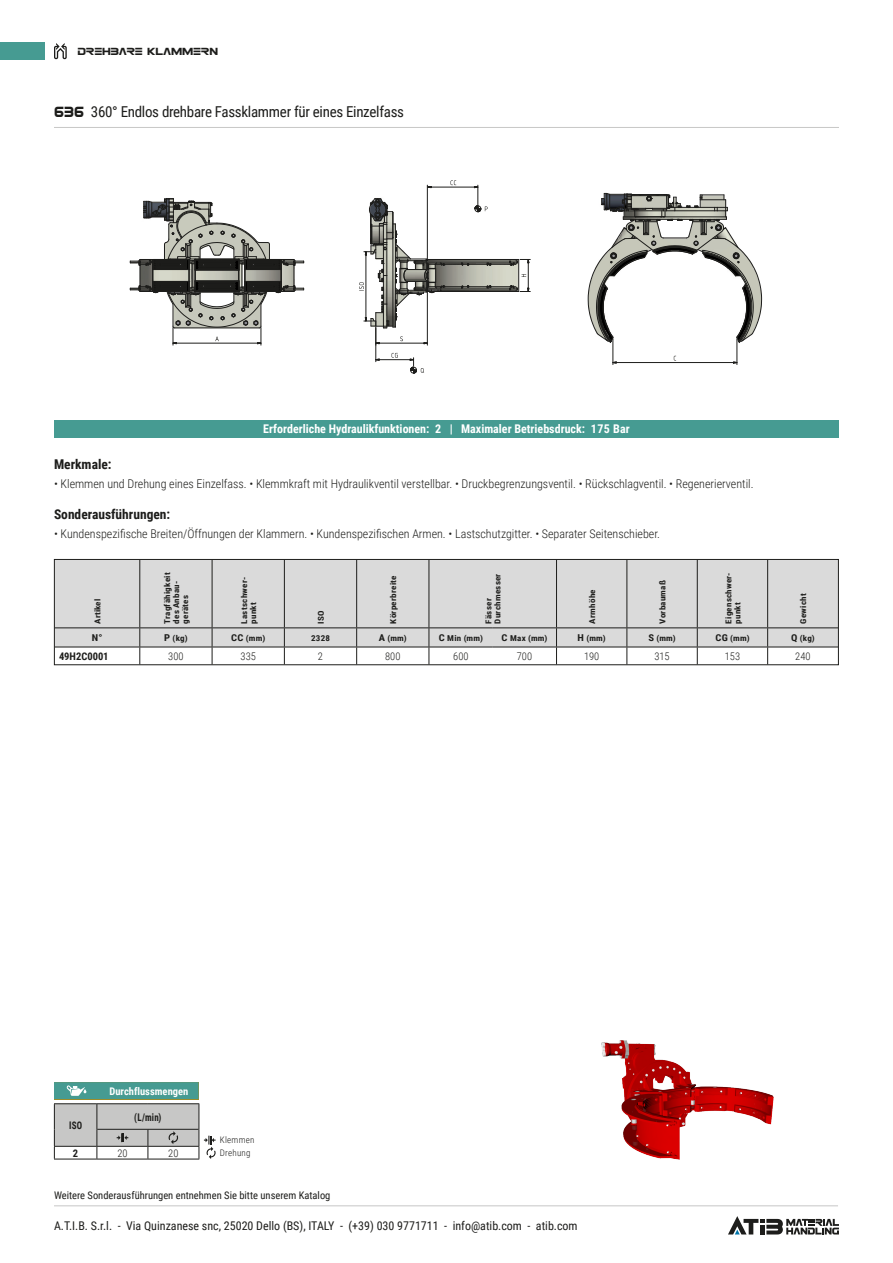
<style>
.page{position:relative;width:893px;height:1263px;background:#fff}
.page>*{position:absolute;margin:0;border:0;box-sizing:border-box;transform-origin:0 0}
.t1{font:15px "Roboto Condensed";letter-spacing:-.02em;color:#1d1d1b}
.t2{font:700 13.5px "Roboto Condensed";color:#1d1d1b}
.t3{font:300 12px "Roboto Condensed";color:#1d1d1b}
.t4{font:12px "Roboto Condensed";color:#1d1d1b}
.t5{font:700 12px "Roboto Condensed";color:#fff}
.t6{font:10.5px "Roboto Condensed";color:#1d1d1b}
.t7{font:300 10.5px "Roboto Condensed";color:#1d1d1b}
.t8{font:700 10.5px "Roboto Condensed";color:#fff}
.t9{font:10.5px "Eurofighter";letter-spacing:-.02em;color:#1d1d1b}
.t10{font:700 10.5px "Roboto Condensed";color:#1d1d1b}
.t11{font:700 10.5px "Roboto Condensed";color:#1d1d1b;scale:.85 1}
.t12{font:700 9.45px "Roboto Condensed";color:#1d1d1b;scale:1.11 1}
.t13{font:300 9px "Roboto Condensed";letter-spacing:.025em;color:#1d1d1b}
.t14{font:700 8.1px/9px "Roboto Condensed";letter-spacing:.025em;color:#1d1d1b;scale:1.11 1}
.t15{font:700 8.1px "Roboto Condensed";color:#1d1d1b;scale:1.11 1}
.s1{font-family:"Eurofighter Condensed"}
.s2{font-size:9.45px}
</style>
<div class="page">
<div style="left:54px;top:420px;width:785px;height:18px;background:#469b92"></div>
<hr style="left:54px;top:127px;width:785px;height:1px;background:#c7c7c6">
<svg style="left:129px;top:198px;width:176px;height:148px"></svg>
<svg style="left:587px;top:192px;width:176px;height:173px"></svg>
<svg style="left:359px;top:180px;width:172px;height:194px"></svg>
<img style="left:601px;top:1040px;width:172px;height:119px">
<div style="left:0;top:43px;width:45px;height:17px;background:#469b92"></div>
<div style="left:56px;top:561px;width:781px;height:66px;background:#dadada"></div>
<hr style="left:140px;top:560px;width:1px;height:67px;background:#1d1d1b">
<hr style="left:212px;top:560px;width:1px;height:67px;background:#1d1d1b">
<hr style="left:284px;top:560px;width:1px;height:67px;background:#1d1d1b">
<hr style="left:356px;top:560px;width:1px;height:67px;background:#1d1d1b">
<hr style="left:429px;top:560px;width:1px;height:67px;background:#1d1d1b">
<hr style="left:556px;top:560px;width:1px;height:67px;background:#1d1d1b">
<hr style="left:627px;top:560px;width:1px;height:67px;background:#1d1d1b">
<hr style="left:697px;top:560px;width:1px;height:67px;background:#1d1d1b">
<hr style="left:767px;top:560px;width:1px;height:67px;background:#1d1d1b">
<svg style="left:56px;top:628px;width:781px;height:35px"></svg>
<hr style="left:55px;top:627px;width:85px;height:1px;background:#1d1d1b">
<hr style="left:140px;top:627px;width:72px;height:1px;background:#1d1d1b">
<hr style="left:212px;top:627px;width:72px;height:1px;background:#1d1d1b">
<hr style="left:284px;top:627px;width:73px;height:1px;background:#1d1d1b">
<hr style="left:357px;top:627px;width:72px;height:1px;background:#1d1d1b">
<hr style="left:429px;top:627px;width:64px;height:1px;background:#1d1d1b">
<hr style="left:493px;top:627px;width:63px;height:1px;background:#1d1d1b">
<hr style="left:556px;top:627px;width:71px;height:1px;background:#1d1d1b">
<hr style="left:627px;top:627px;width:70px;height:1px;background:#1d1d1b">
<hr style="left:697px;top:627px;width:71px;height:1px;background:#1d1d1b">
<hr style="left:768px;top:627px;width:70px;height:1px;background:#1d1d1b">
<hr style="left:55px;top:647px;width:85px;height:1px;background:#1d1d1b">
<hr style="left:140px;top:647px;width:72px;height:1px;background:#1d1d1b">
<hr style="left:212px;top:647px;width:72px;height:1px;background:#1d1d1b">
<hr style="left:284px;top:647px;width:73px;height:1px;background:#1d1d1b">
<hr style="left:357px;top:647px;width:72px;height:1px;background:#1d1d1b">
<hr style="left:429px;top:647px;width:64px;height:1px;background:#1d1d1b">
<hr style="left:493px;top:647px;width:63px;height:1px;background:#1d1d1b">
<hr style="left:556px;top:647px;width:71px;height:1px;background:#1d1d1b">
<hr style="left:627px;top:647px;width:70px;height:1px;background:#1d1d1b">
<hr style="left:697px;top:647px;width:71px;height:1px;background:#1d1d1b">
<hr style="left:768px;top:647px;width:70px;height:1px;background:#1d1d1b">
<div style="left:54px;top:559px;width:785px;height:106px;border:1px solid #1d1d1b"></div>
<hr style="left:54px;top:1205px;width:784px;height:1px;background:#c7c7c6">
<svg style="left:728px;top:1216px;width:111px;height:18px"></svg>
<hr style="left:54px;top:1159px;width:43px;height:1px;background:#1d1d1b">
<hr style="left:97px;top:1159px;width:51px;height:1px;background:#1d1d1b">
<hr style="left:148px;top:1159px;width:51px;height:1px;background:#1d1d1b">
<svg style="left:54px;top:1082px;width:162px;height:77px"></svg>
<svg style="left:54px;top:43px;width:13px;height:16px"></svg>
<p class="t9" style="left:77px;top:46px;width:142px">DREHBARE KLAMMERN</p>
<p class="t1" style="left:54px;top:101px;width:352px"><span class="s1">636</span> 360° Endlos drehbare Fassklammer für eines Einzelfass</p>
<p class="t5" style="left:263px;top:421px;width:368px">Erforderliche Hydraulikfunktionen: 2 | Maximaler Betriebsdruck: 175 Bar</p>
<p class="t2" style="left:54px;top:455px;width:59px">Merkmale:</p>
<p class="t3" style="left:54px;top:475px;width:701px">• Klemmen und Drehung eines Einzelfass. • Klemmkraft mit Hydraulikventil verstellbar. • Druckbegrenzungsventil. • Rückschlagventil. • Regenerierventil.</p>
<p class="t2" style="left:54px;top:505px;width:118px">Sonderausführungen:</p>
<p class="t3" style="left:54px;top:525px;width:608px">• Kundenspezifische Breiten/Öffnungen der Klammern. • Kundenspezifischen Armen. • Lastschutzgitter. • Separater Seitenschieber.</p>
<p class="t15" style="left:92px;top:624px;width:23px;rotate:-90deg">Artikel</p>
<p class="t14" style="left:163px;top:624px;width:47px;rotate:-90deg">Tragfähigkeit</p>
<p class="t14" style="left:172px;top:624px;width:40px;rotate:-90deg">des Anbau&shy;gerätes</p>
<p class="t14" style="left:239px;top:624px;width:44px;rotate:-90deg">Lastschwer&shy;punkt</p>
<p class="t14" style="left:316px;top:624px;width:13px;rotate:-90deg">ISO</p>
<p class="t14" style="left:388px;top:624px;width:45px;rotate:-90deg">Körperbreite</p>
<p class="t14" style="left:493px;top:624px;width:47px;rotate:-90deg">Durchmesser</p>
<p class="t14" style="left:484px;top:624px;width:24px;rotate:-90deg">Fässer</p>
<p class="t14" style="left:587px;top:624px;width:32px;rotate:-90deg">Armhöhe</p>
<p class="t14" style="left:658px;top:624px;width:41px;rotate:-90deg">Vorbaumaß</p>
<p class="t14" style="left:724px;top:624px;width:48px;rotate:-90deg">Eigenschwer&shy;punkt</p>
<p class="t14" style="left:799px;top:624px;width:29px;rotate:-90deg">Gewicht</p>
<p class="t12" style="left:92px;top:631px;width:11px">N°</p>
<p class="t14" style="left:164px;top:634px;width:23px"><span class="s2">P</span> (kg)</p>
<p class="t14" style="left:231px;top:634px;width:32px"><span class="s2">CC</span> (mm)</p>
<p class="t14" style="left:311px;top:633px;width:19px">2328</p>
<p class="t14" style="left:379px;top:634px;width:27px"><span class="s2">A</span> (mm)</p>
<p class="t14" style="left:439px;top:634px;width:41px"><span class="s2">C</span> Min (mm)</p>
<p class="t14" style="left:502px;top:634px;width:43px"><span class="s2">C</span> Max (mm)</p>
<p class="t14" style="left:578px;top:634px;width:27px"><span class="s2">H</span> (mm)</p>
<p class="t14" style="left:648px;top:634px;width:26px"><span class="s2">S</span> (mm)</p>
<p class="t14" style="left:715px;top:634px;width:32px"><span class="s2">CG</span> (mm)</p>
<p class="t14" style="left:791px;top:634px;width:23px"><span class="s2">Q</span> (kg)</p>
<p class="t10" style="left:59px;top:649px;width:51px">49H2C0001</p>
<p class="t7" style="left:168px;top:649px;width:17px">300</p>
<p class="t7" style="left:241px;top:649px;width:17px">335</p>
<p class="t7" style="left:318px;top:649px;width:7px">2</p>
<p class="t7" style="left:385px;top:649px;width:17px">800</p>
<p class="t7" style="left:453px;top:649px;width:17px">600</p>
<p class="t7" style="left:517px;top:649px;width:17px">700</p>
<p class="t7" style="left:584px;top:649px;width:17px">190</p>
<p class="t7" style="left:654px;top:649px;width:17px">315</p>
<p class="t7" style="left:725px;top:649px;width:17px">153</p>
<p class="t7" style="left:795px;top:649px;width:17px">240</p>
<p class="t11" style="left:69px;top:1118px;width:17px">ISO</p>
<p class="t8" style="left:109px;top:1083px;width:80px">Durchflussmengen</p>
<p class="t11" style="left:134px;top:1109px;width:34px">(L/min)</p>
<p class="t10" style="left:73px;top:1145px;width:7px">2</p>
<p class="t7" style="left:117px;top:1145px;width:12px">20</p>
<p class="t7" style="left:168px;top:1145px;width:12px">20</p>
<p class="t13" style="left:220px;top:1134px;width:36px">Klemmen</p>
<p class="t13" style="left:220px;top:1147px;width:32px">Drehung</p>
<p class="t6" style="left:54px;top:1188px;width:278px">Weitere Sonderausführungen entnehmen Sie bitte unserem Katalog</p>
<p class="t4" style="left:54px;top:1217px;width:525px">A.T.I.B. S.r.l. - Via Quinzanese snc, 25020 Dello (BS), ITALY - (+39) 030 9771711 - info@atib.com - atib.com</p>
</div>
